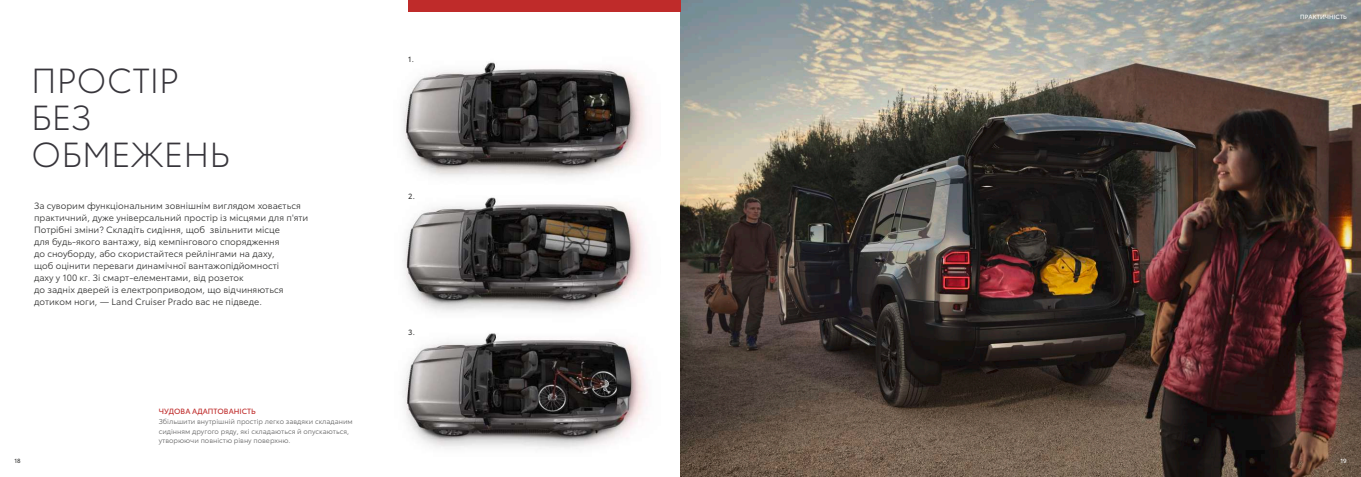
<style>
.page{position:relative;width:1361px;height:477px;background:#fff}
.page>*{position:absolute;margin:0;border:0;box-sizing:border-box;transform-origin:0 0}
.t1{font:300 34.2px/37.1px "Toyota Type";color:#37353b}
.t2{font:9px/12px "Toyota Type";color:#343433}
.t3{font:7.5px "Toyota Type";color:#bf2b2a}
.t4{font:7.5px "Toyota Type";color:#343433}
.t5{font:7px/9.8px "Toyota Type";color:#656565}
.t6{font:6px "Toyota Type";letter-spacing:.015em;color:#fff}
.t7{font:6px "Toyota Type";color:#343433}
</style>
<div class="page">
<img style="left:680px;top:0;width:681px;height:476px">
<div style="left:408px;top:0;width:272px;height:11px;background:#bf2b2a"></div>
<img style="left:402px;top:62px;width:244px;height:250px">
<img style="left:402px;top:333px;width:245px;height:116px">
<h1 class="t1" style="left:31px;top:59px;width:200px">ПРОСТІР<br>БЕЗ<br>ОБМЕЖЕНЬ</h1>
<p class="t2" style="left:34px;top:198px;width:276px">За суворим функціональним зовнішнім виглядом ховається практичний, дуже універсальний простір із місцями для п'яти Потрібні зміни? Складіть сидіння, щоб звільнити місце<br>для будь-якого вантажу, від кемпінгового спорядження<br>до сноуборду, або скористайтеся рейлінгами на даху,<br>щоб оцінити переваги динамічної вантажопідйомності<br>даху у 100 кг. Зі смарт-елементами, від розеток<br>до задніх дверей із електроприводом, що відчиняються дотиком ноги, ― Land Cruiser Prado вас не підведе.</p>
<p class="t3" style="left:159px;top:405px;width:98px">ЧУДОВА АДАПТОВАНІСТЬ</p>
<p class="t5" style="left:159px;top:415px;width:195px">Збільшити внутрішній простір легко завдяки складаним сидінням другого ряду, які складаються й опускаються, утворюючи повністю рівну поверхню.</p>
<p class="t4" style="left:408px;top:54px;width:7px">1.</p>
<p class="t4" style="left:408px;top:190px;width:8px">2.</p>
<p class="t4" style="left:408px;top:326px;width:8px">3.</p>
<p class="t6" style="left:1300px;top:12px;width:48px">ПРАКТИЧНІСТЬ</p>
<p class="t7" style="left:14px;top:455px;width:8px">18</p>
<p class="t6" style="left:1340px;top:455px;width:8px">19</p>
</div>
